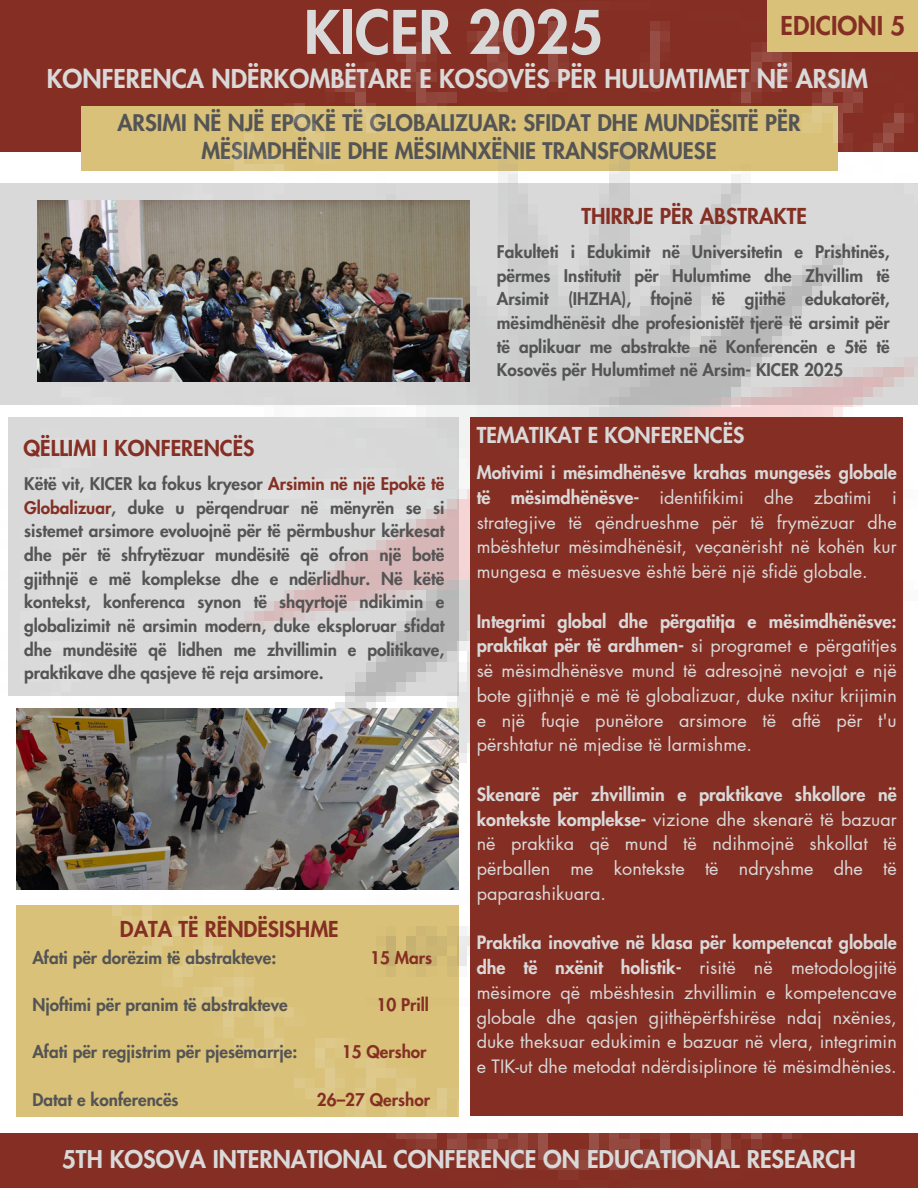
<style>
.page{position:relative;width:918px;height:1188px;background:#fff}
.page>*{position:absolute;margin:0;border:0;box-sizing:border-box;transform-origin:0 0}
.t1{font:800 58.35px "Futura LT Pro";color:#d9d9d9}
.t2{font:800 25.35px "Futura LT Pro";color:#d9d9d9}
.t3{font:800 25.35px "Futura LT Pro";color:#852f24}
.t4{font:800 23.85px "Futura LT Pro";color:#d9d9d9}
.t5{font:800 22.35px/28.2px "Futura LT Pro";color:#545454;text-align:center}
.t6{font:800 21.45px "Futura LT Pro";color:#852f24}
.t7{font:800 21.45px "Futura LT Pro";color:#d9d9d9}
.t8{font:18px/24.8px "Futura LT Pro";color:#d9d9d9;text-align:justify}
.t9{font:800 17.1px/23.7px "Futura LT Pro";color:#545454;text-align:justify}
.t10{font:800 17.1px "Futura LT Pro";color:#852f24}
.s1{color:#852f24}
.s2{font-weight:800}
</style>
<div class="page">
<img style="left:0;top:1px;width:918px;height:1187px">
<div style="left:768px;top:0;width:150px;height:52px;background:#d9c179"></div>
<img style="left:38px;top:200px;width:432px;height:181px">
<div style="left:470px;top:418px;width:433px;height:698px;background:#852f24"></div>
<img style="left:17px;top:708px;width:442px;height:181px">
<h1 class="t1" style="left:304px;top:6px;width:301px">KICER 2025</h1>
<p class="t3" style="left:781px;top:14px;width:126px">EDICIONI 5</p>
<p class="t2" style="left:47px;top:67px;width:823px">KONFERENCA NDËRKOMBËTARE E KOSOVËS PËR HULUMTIMET NË ARSIM</p>
<h2 class="t5" style="left:117px;top:110px;width:685px">ARSIMI NË NJË EPOKË TË GLOBALIZUAR: SFIDAT DHE MUNDËSITË PËR<br>MËSIMDHËNIE DHE MËSIMNXËNIE TRANSFORMUESE</h2>
<h3 class="t6" style="left:24px;top:438px;width:233px">QËLLIMI I KONFERENCËS</h3>
<p class="t9" style="left:24px;top:473px;width:422px">Këtë vit, KICER ka fokus kryesor <span class="s1">Arsimin në një Epokë të Globalizuar</span>, duke u përqendruar në mënyrën se si sistemet arsimore evoluojnë për të përmbushur kërkesat dhe për të shfrytëzuar mundësitë që ofron një botë gjithnjë e më komplekse dhe e ndërlidhur. Në këtë kontekst, konferenca synon të shqyrtojë ndikimin e globalizimit në arsimin modern, duke eksploruar sfidat dhe mundësitë që lidhen me zhvillimin e politikave, praktikave dhe qasjeve të reja arsimore.</p>
<p class="t6" style="left:120px;top:919px;width:220px">DATA TË RËNDËSISHME</p>
<h3 class="t9" style="left:32px;top:946px;width:245px">Afati për dorëzim të abstrakteve:</h3>
<h3 class="t10" style="left:370px;top:950px;width:63px">15 Mars</h3>
<h4 class="t9" style="left:32px;top:994px;width:257px">Njoftimi për pranim të abstrakteve</h4>
<h4 class="t10" style="left:377px;top:997px;width:54px">10 Prill</h4>
<h3 class="t9" style="left:32px;top:1041px;width:266px">Afati për regjistrim për pjesëmarrje:</h3>
<h3 class="t10" style="left:342px;top:1044px;width:86px">15 Qershor</h3>
<h4 class="t9" style="left:32px;top:1088px;width:148px">Datat e konferencës</h4>
<h4 class="t10" style="left:317px;top:1092px;width:115px">26–27 Qershor</h4>
<h2 class="t6" style="left:581px;top:206px;width:227px">THIRRJE PËR ABSTRAKTE</h2>
<h3 class="t9" style="left:497px;top:241px;width:394px">Fakulteti i Edukimit në Universitetin e Prishtinës, përmes Institutit për Hulumtime dhe Zhvillim të Arsimit (IHZHA), ftojnë të gjithë edukatorët, mësimdhënësit dhe profesionistët tjerë të arsimit për të aplikuar me abstrakte në Konferencën e 5të të Kosovës për Hulumtimet në Arsim- KICER 2025</h3>
<p class="t7" style="left:477px;top:426px;width:269px">TEMATIKAT E KONFERENCËS</p>
<p class="t8" style="left:477px;top:461px;width:422px"><span class="s2">Motivimi i mësimdhënësve krahas mungesës globale të mësimdhënësve-</span> identifikimi dhe zbatimi i strategjive të qëndrueshme për të frymëzuar dhe mbështetur mësimdhënësit, veçanërisht në kohën kur mungesa e mësuesve është bërë një sfidë globale.</p>
<h3 class="t8" style="left:477px;top:609px;width:422px"><span class="s2">Integrimi global dhe përgatitja e mësimdhënësve: praktikat për të ardhmen-</span> si programet e përgatitjes së mësimdhënësve mund të adresojnë nevojat e një bote gjithnjë e më të globalizuar, duke nxitur krijimin e një fuqie punëtore arsimore të aftë për t'u përshtatur në mjedise të larmishme.</h3>
<h4 class="t8" style="left:477px;top:783px;width:422px"><span class="s2">Skenarë për zhvillimin e praktikave shkollore në kontekste komplekse-</span> vizione dhe skenarë të bazuar në praktika që mund të ndihmojnë shkollat të përballen me kontekste të ndryshme dhe të paparashikuara.</h4>
<h4 class="t8" style="left:477px;top:931px;width:422px"><span class="s2">Praktika inovative në klasa për kompetencat globale dhe të nxënit holistik-</span> risitë në metodologjitë mësimore që mbështesin zhvillimin e kompetencave globale dhe qasjen gjithëpërfshirëse ndaj nxënies, duke theksuar edukimin e bazuar në vlera, integrimin e TIK-ut dhe metodat ndërdisiplinore të mësimdhënies.</h4>
<p class="t4" style="left:62px;top:1148px;width:795px">5TH KOSOVA INTERNATIONAL CONFERENCE ON EDUCATIONAL RESEARCH</p>
</div>
